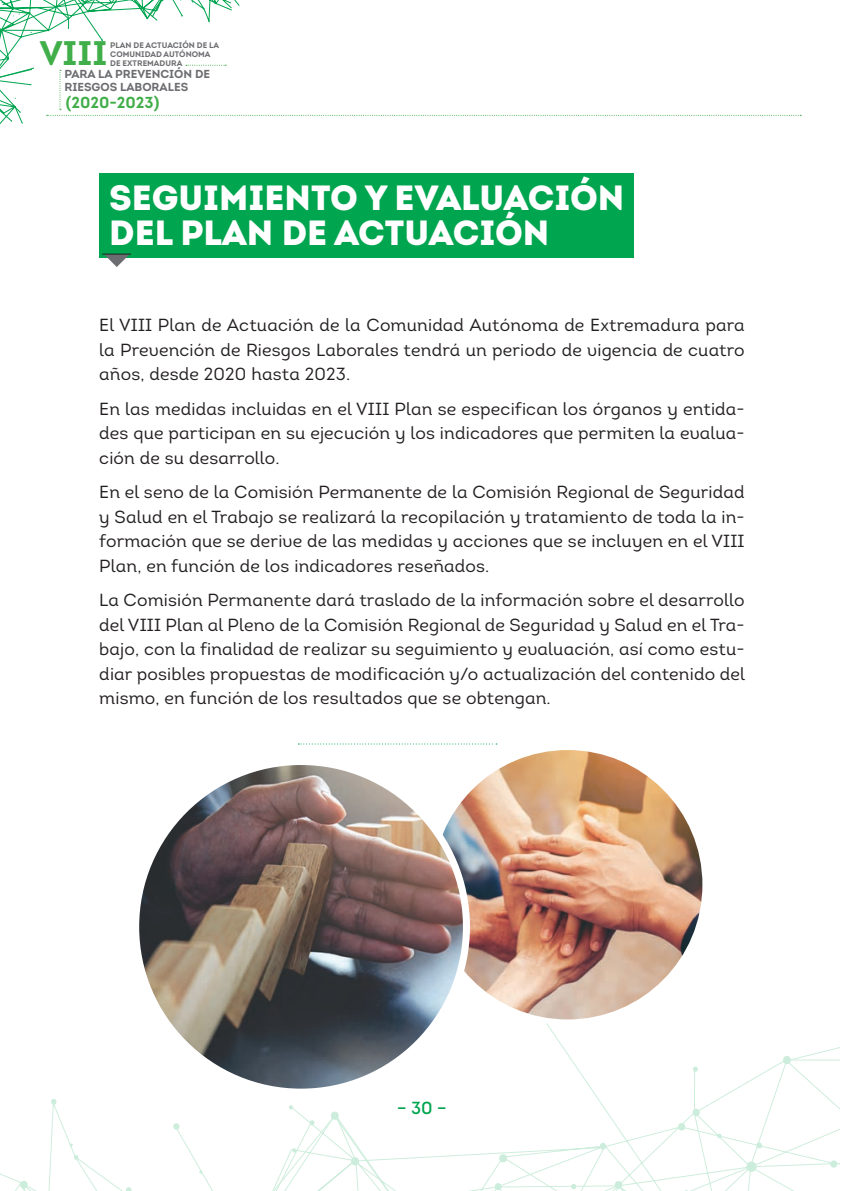
<style>
.page{position:relative;width:844px;height:1191px;background:#fff}
.page>*{position:absolute;margin:0;border:0;box-sizing:border-box;transform-origin:0 0}
.t1{font:35px/35px "Intro Black Alt";color:#fff}
.t2{font:34.12px "Intro Bold Alt";color:#40ae49}
.t3{font:17.5px/24.5px "Intro Book Alt";letter-spacing:.01em;color:#231f20;text-align:justify}
.t4{font:17.5px "Intro";color:#00a54f}
.t5{font:15.92px "Intro Bold Alt";color:#40ae49}
.t6{font:11.55px/13px "Intro Bold Alt";color:#6c6d70}
.t7{font:8.05px/8.9px "Intro Bold Alt";color:#6c6d70}
</style>
<div class="page">
<svg style="left:0;top:0;width:801px;height:125px"></svg>
<svg style="left:0;top:743px;width:838px;height:448px"></svg>
<svg style="left:19px;top:1180px;width:10px;height:8px"></svg>
<svg style="left:349px;top:1157px;width:11px;height:8px"></svg>
<svg style="left:329px;top:1111px;width:11px;height:8px"></svg>
<div style="left:746px;top:1161px;width:10px;height:10px;background:#cdeddc;border-radius:50%"></div>
<svg style="left:781px;top:1056px;width:11px;height:8px"></svg>
<svg style="left:691px;top:1108px;width:9px;height:8px"></svg>
<svg style="left:599px;top:1142px;width:7px;height:7px"></svg>
<svg style="left:613px;top:1181px;width:10px;height:7px"></svg>
<svg style="left:172px;top:1123px;width:8px;height:6px"></svg>
<svg style="left:50px;top:1098px;width:7px;height:6px"></svg>
<svg style="left:73px;top:1155px;width:6px;height:4px"></svg>
<svg style="left:199px;top:1170px;width:4px;height:3px"></svg>
<svg style="left:291px;top:1148px;width:6px;height:4px"></svg>
<svg style="left:69px;top:1143px;width:4px;height:3px"></svg>
<svg style="left:691px;top:1066px;width:7px;height:5px"></svg>
<svg style="left:494px;top:1183px;width:7px;height:7px"></svg>
<svg style="left:497px;top:1154px;width:11px;height:8px"></svg>
<svg style="left:828px;top:1160px;width:10px;height:7px"></svg>
<svg style="left:676px;top:1123px;width:10px;height:7px"></svg>
<svg style="left:309px;top:1120px;width:6px;height:5px"></svg>
<svg style="left:288px;top:1105px;width:5px;height:4px"></svg>
<svg style="left:126px;top:1187px;width:6px;height:4px"></svg>
<svg style="left:755px;top:1142px;width:7px;height:6px"></svg>
<svg style="left:716px;top:1133px;width:6px;height:5px"></svg>
<svg style="left:570px;top:1184px;width:7px;height:5px"></svg>
<svg style="left:298px;top:743px;width:199px;height:1px"></svg>
<div style="left:99px;top:174px;width:535px;height:84px;background:#00a54f"></div>
<svg style="left:102px;top:254px;width:28px;height:13px"></svg>
<hr style="left:843px;top:0;width:1px;height:1191px;background:#92bdbe">
<img style="left:430px;top:747px;width:275px;height:275px;border-radius:138px">
<img style="left:136px;top:761px;width:330px;height:331px;border-radius:165px">
<h2 class="t2" style="left:40px;top:31px;width:69px">VIII</h2>
<p class="t7" style="left:110px;top:41px;width:110px">PLAN DE ACTUACIÓN DE LA<br>COMUNIDAD AUTÓNOMA<br>DE EXTREMADURA</p>
<p class="t6" style="left:64px;top:68px;width:147px">PARA LA PREVENCIÓN DE<br>RIESGOS LABORALES</p>
<p class="t5" style="left:66px;top:92px;width:95px">(2020-2023)</p>
<p class="t1" style="left:109px;top:180px;width:516px">SEGUIMIENTO Y EVALUACIÓN<br>DEL PLAN DE ACTUACIÓN</p>
<p class="t3" style="left:99px;top:313px;width:646px">El VIII Plan de Actuación de la Comunidad Autónoma de Extremadura para la Prevención de Riesgos Laborales tendrá un periodo de vigencia de cuatro años, desde 2020 hasta 2023.</p>
<p class="t3" style="left:99px;top:396px;width:646px">En las medidas incluidas en el VIII Plan se especifican los órganos y entida&shy;des que participan en su ejecución y los indicadores que permiten la evalua&shy;ción de su desarrollo.</p>
<p class="t3" style="left:99px;top:480px;width:646px">En el seno de la Comisión Permanente de la Comisión Regional de Seguridad y Salud en el Trabajo se realizará la recopilación y tratamiento de toda la in&shy;formación que se derive de las medidas y acciones que se incluyen en el VIII Plan, en función de los indicadores reseñados.</p>
<p class="t3" style="left:99px;top:588px;width:647px">La Comisión Permanente dará traslado de la información sobre el desarrollo del VIII Plan al Pleno de la Comisión Regional de Seguridad y Salud en el Tra&shy;bajo, con la finalidad de realizar su seguimiento y evaluación, así como estu&shy;diar posibles propuestas de modificación y/o actualización del contenido del mismo, en función de los resultados que se obtengan.</p>
<p class="t4" style="left:397px;top:1096px;width:51px">– 30 –</p>
</div>
